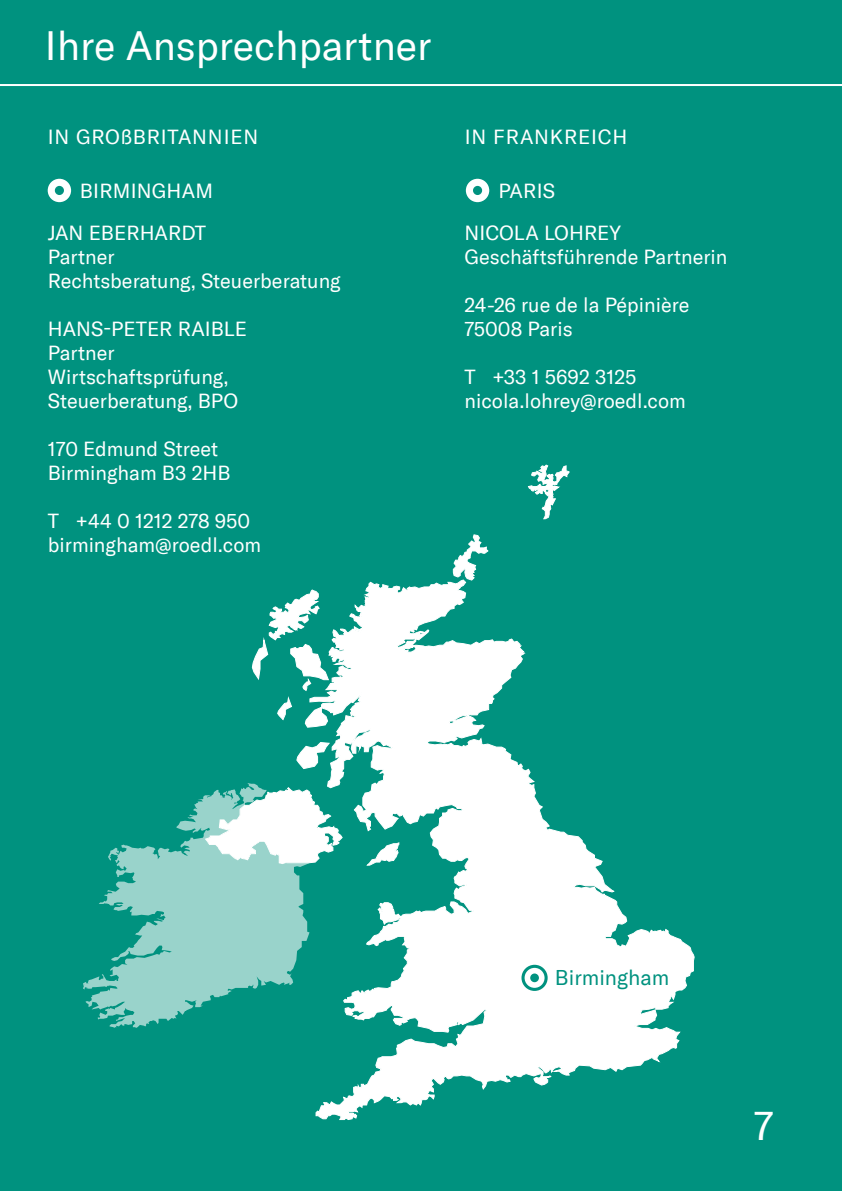
<style>
.page{position:relative;width:842px;height:1191px;background:#00927f}
.page>*{position:absolute;margin:0;border:0;box-sizing:border-box;transform-origin:0 0}
.t1{font:40px "GT America";color:#fff}
.t2{font:21px "GT America";color:#00927f}
.t3{font:20px/24px "GT America";color:#fff}
.t4{font:20px "GT America";letter-spacing:.04em;color:#fff}
</style>
<div class="page">
<hr style="left:0;top:84px;width:842px;height:2px;background:#fff">
<div style="left:47px;top:178px;width:25px;height:25px;background:#fff;border-radius:50%"></div>
<div style="left:46px;top:177px;width:27px;height:27px;border:2px solid #00927f;border-radius:50%"></div>
<div style="left:55px;top:186px;width:9px;height:9px;background:#00927f;border-radius:50%"></div>
<div style="left:465px;top:178px;width:25px;height:25px;background:#fff;border-radius:50%"></div>
<div style="left:464px;top:177px;width:27px;height:27px;border:2px solid #00927f;border-radius:50%"></div>
<div style="left:473px;top:186px;width:9px;height:9px;background:#00927f;border-radius:50%"></div>
<svg style="left:251px;top:464px;width:444px;height:656px"></svg>
<svg style="left:523px;top:966px;width:23px;height:23px"></svg>
<div style="left:521px;top:964px;width:27px;height:27px;border:3px solid #00927f;border-radius:50%"></div>
<div style="left:530px;top:973px;width:9px;height:9px;background:#00927f;border-radius:50%"></div>
<svg style="left:83px;top:783px;width:226px;height:245px;fill:#99d3cb"></svg>
<h1 class="t1" style="left:45px;top:22px;width:388px">Ihre Ansprechpartner</h1>
<p class="t4" style="left:48px;top:125px;width:212px">IN GROßBRITANNIEN</p>
<p class="t4" style="left:465px;top:125px;width:164px">IN FRANKREICH</p>
<p class="t3" style="left:80px;top:179px;width:135px">BIRMINGHAM</p>
<p class="t3" style="left:499px;top:179px;width:58px">PARIS</p>
<p class="t3" style="left:48px;top:221px;width:295px">JAN EBERHARDT<br>Partner<br>Rechtsberatung, Steuerberatung</p>
<p class="t3" style="left:48px;top:317px;width:201px">HANS-PETER RAIBLE<br>Partner<br>Wirtschaftsprüfung,<br>Steuerberatung, BPO</p>
<p class="t3" style="left:48px;top:437px;width:184px">170 Edmund Street<br>Birmingham B3 2HB</p>
<p class="t3" style="left:48px;top:509px;width:215px">T +44 0 1212 278 950 birmingham@roedl.com</p>
<p class="t3" style="left:465px;top:221px;width:264px">NICOLA LOHREY<br>Geschäftsführende Partnerin</p>
<p class="t3" style="left:465px;top:293px;width:226px">24-26 rue de la Pépinière<br>75008 Paris</p>
<p class="t3" style="left:465px;top:365px;width:223px">T +33 1 5692 3125 nicola.lohrey@roedl.com</p>
<p class="t2" style="left:555px;top:965px;width:116px">Birmingham</p>
<h1 class="t1" style="left:754px;top:1102px;width:21px">7</h1>
</div>
